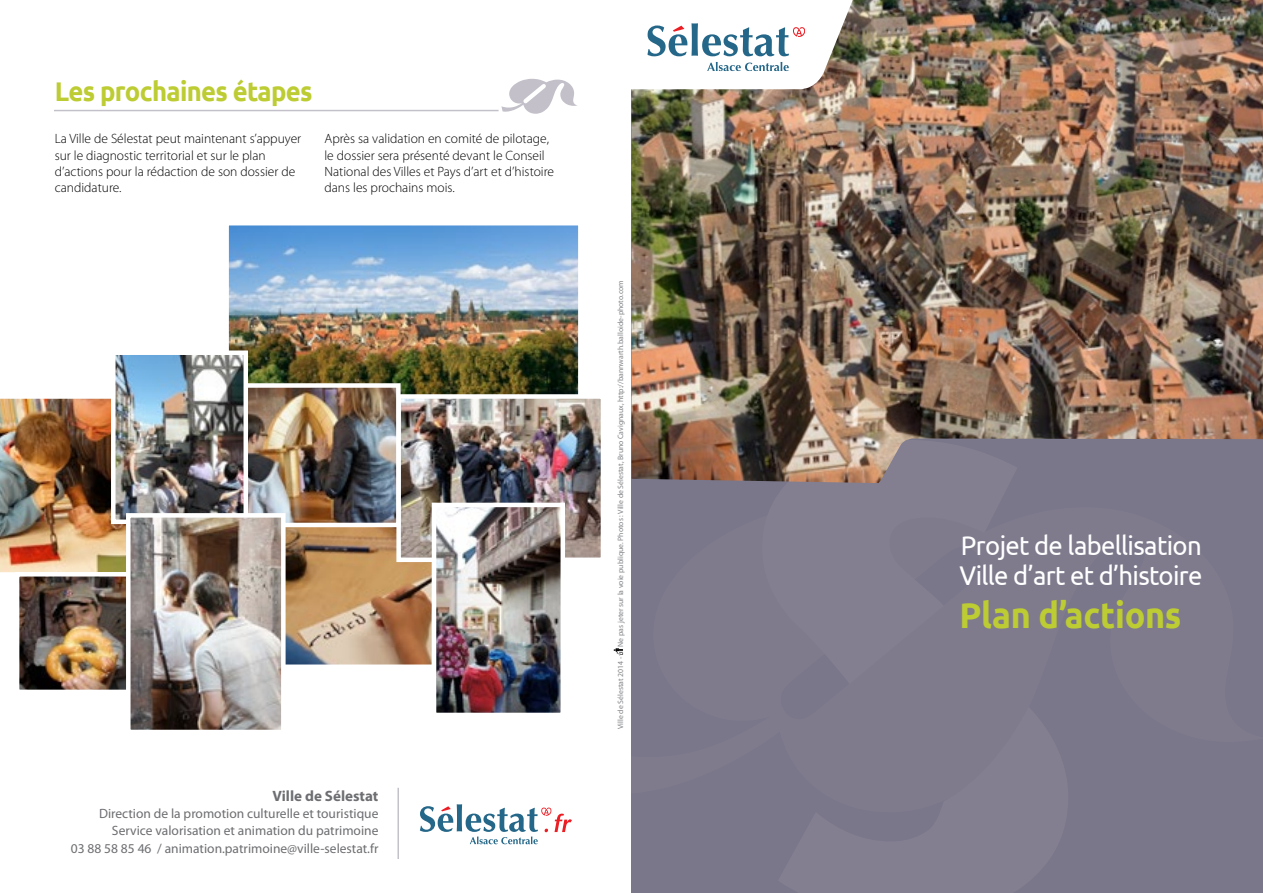
<style>
.page{position:relative;width:1263px;height:893px;background:#fff}
.page>*{position:absolute;margin:0;border:0;box-sizing:border-box;transform-origin:0 0}
.t1{font:60.6px "Type Embellishments One Let Plain";color:#878293}
.t2{font:700 36px "Ubuntu";letter-spacing:-.01em;color:#bccc32;scale:.95 1}
.t3{font:27px/30px "Ubuntu";letter-spacing:-.025em;color:#fff;scale:.95 1}
.t4{font:700 27px "Ubuntu";letter-spacing:-.025em;color:#bccc32;scale:.95 1}
.t5{font:700 15px "Myriad Pro";color:#6d6e71}
.t6{font:300 13.5px/16.2px "Myriad Pro";color:#000}
.t7{font:13.5px/17.1px "Myriad Pro";color:#6d6e71;text-align:right}
.t8{font:7.8px "Myriad Pro";color:#808285}
</style>
<div class="page">
<div style="left:631px;top:0;width:632px;height:893px;background:#7b778a"></div>
<img style="left:631px;top:0;width:632px;height:483px">
<img style="left:229px;top:226px;width:349px;height:168px">
<div style="left:224px;top:221px;width:359px;height:237px;border:4px solid #fff"></div>
<svg style="left:631px;top:0;width:231px;height:89px"></svg>
<hr style="left:54px;top:110px;width:445px;height:1px;background:#878293">
<img style="left:0;top:398px;width:126px;height:175px">
<img style="left:286px;top:527px;width:145px;height:137px">
<div style="left:276px;top:519px;width:160px;height:150px;border:4px solid #fff"></div>
<hr style="left:397px;top:788px;width:2px;height:71px;background:#878293">
<svg style="left:420px;top:804px;width:152px;height:40px"></svg>
<img style="left:401px;top:399px;width:199px;height:158px">
<div style="left:396px;top:394px;width:209px;height:168px;border:4px solid #fff"></div>
<img style="left:248px;top:388px;width:148px;height:134px">
<div style="left:233px;top:383px;width:168px;height:144px;border:4px solid #fff"></div>
<img style="left:116px;top:355px;width:127px;height:164px">
<div style="left:111px;top:350px;width:137px;height:174px;border:4px solid #fff"></div>
<img style="left:437px;top:508px;width:123px;height:204px">
<div style="left:432px;top:503px;width:133px;height:214px;border:4px solid #fff"></div>
<img style="left:20px;top:577px;width:106px;height:112px">
<div style="left:15px;top:572px;width:123px;height:122px;border:4px solid #fff"></div>
<img style="left:131px;top:518px;width:150px;height:211px">
<div style="left:126px;top:513px;width:160px;height:221px;border:4px solid #fff"></div>
<svg style="left:614px;top:648px;width:9px;height:7px"></svg>
<h3 class="t4" style="left:55px;top:75px;width:273px">Les prochaines étapes</h3>
<h1 class="t1" style="left:499px;top:72px;width:83px">_</h1>
<p class="t6" style="left:55px;top:131px;width:248px">La Ville de Sélestat peut maintenant s’appuyer sur le diagnostic territorial et sur le plan d’actions pour la rédaction de son dossier de candidature.</p>
<p class="t6" style="left:324px;top:131px;width:231px">Après sa validation en comité de pilotage, le dossier sera présenté devant le Conseil National des Villes et Pays d’art et d’histoire dans les prochains mois.</p>
<p class="t5" style="left:273px;top:786px;width:107px">Ville de Sélestat</p>
<p class="t7" style="left:71px;top:805px;width:309px">Direction de la promotion culturelle et touristique<br>Service valorisation et animation du patrimoine<br>03 88 58 85 46 / animation.patrimoine@ville-selestat.fr</p>
<p class="t8" style="left:616px;top:647px;width:368px;rotate:-90deg">Ne pas jeter sur la voie publique. Photos : Ville de Sélestat, Bruno Cavignaux, http://bannwarth.balloide-photo.com</p>
<p class="t8" style="left:616px;top:729px;width:73px;rotate:-90deg">Ville de Sélestat 2014 -</p>
<h3 class="t3" style="left:959px;top:530px;width:257px">Projet de labellisation<br>Ville d’art et d’histoire</h3>
<h2 class="t2" style="left:959px;top:594px;width:235px">Plan d’actions</h2>
</div>
